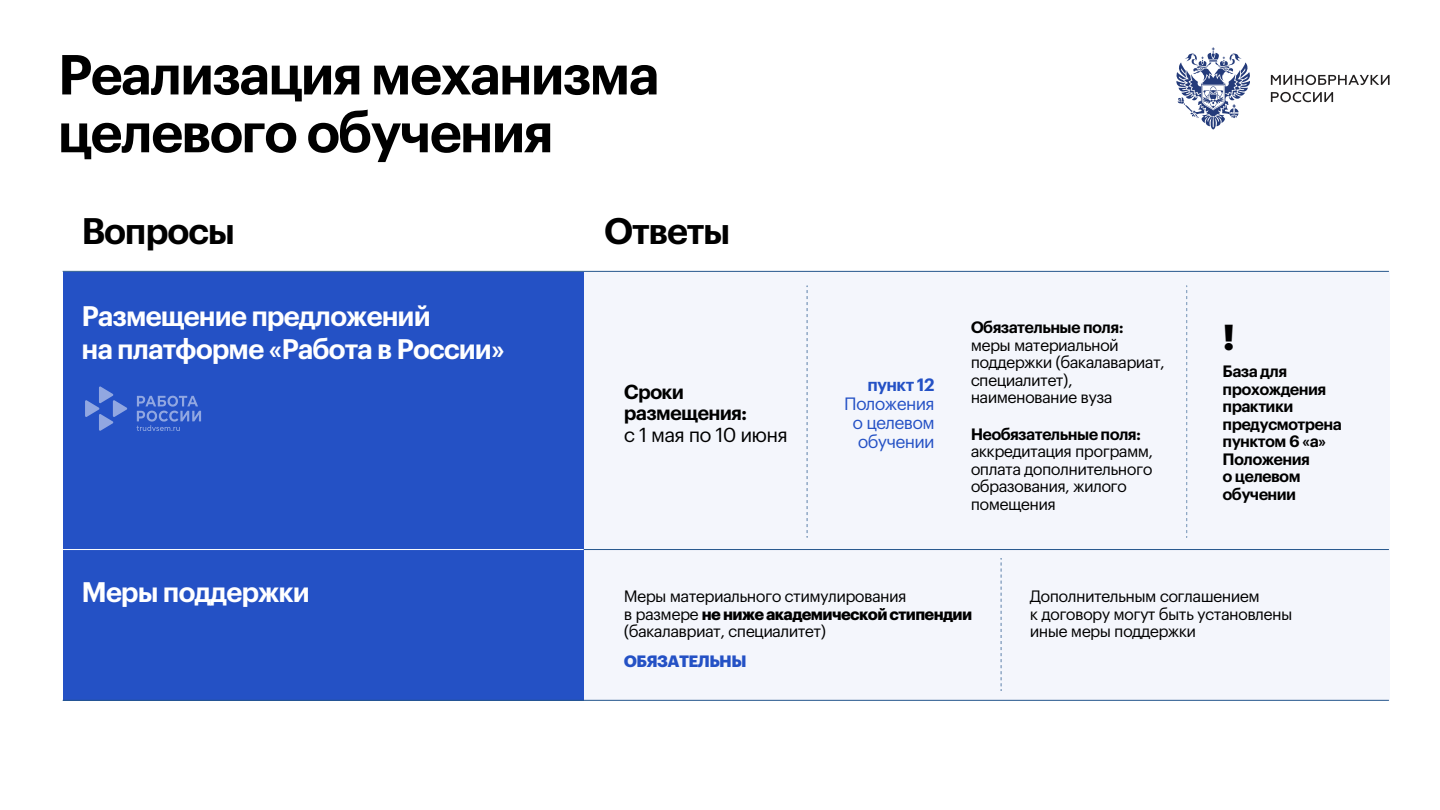
<style>
.page{position:relative;width:1440px;height:810px;background:#fff}
.page>*{position:absolute;margin:0;border:0;box-sizing:border-box;transform-origin:0 0}
.t1{font:600 55.12px/57.8px "Graphik LCG";letter-spacing:-.035em;color:#000}
.t2{font:600 36.15px "Graphik LCG";letter-spacing:-.035em;color:#000}
.t3{font:900 35.33px "Graphik LCG";color:#000}
.t4{font:600 27.67px/33.1px "Graphik LCG";letter-spacing:-.035em;color:#fff}
.t5{font:600 19.88px/21.6px "Graphik LCG";letter-spacing:-.035em;color:#000}
.t6{font:19.88px "Graphik LCG";letter-spacing:-.035em;color:#000}
.t7{font:17.48px/19px "Graphik LCG";letter-spacing:-.035em;color:#2451c5;text-align:right}
.t8{font:600 17.48px "Graphik LCG";letter-spacing:-.035em;color:#2451c5}
.t9{font:16.12px/17.5px "Graphik LCG";letter-spacing:-.035em;color:#000}
.t10{font:600 16.12px/17.5px "Graphik LCG";letter-spacing:-.035em;color:#000}
.t11{font:700 16.12px "Graphik LCG";letter-spacing:-.035em;color:#2451c5}
.s1{font-weight:700}
</style>
<div class="page">
<div style="left:584px;top:271px;width:806px;height:429px;background:#f4f6fc"></div>
<div style="left:63px;top:272px;width:521px;height:428px;background:#2451c5"></div>
<svg style="left:1271px;top:75px;width:119px;height:10px"></svg>
<svg style="left:1271px;top:92px;width:62px;height:10px"></svg>
<svg style="left:1176px;top:47px;width:74px;height:82px"></svg>
<hr style="left:584px;top:549px;width:805px;height:1px;background:#25568c">
<hr style="left:63px;top:549px;width:521px;height:1px;background:#fff">
<hr style="left:63px;top:271px;width:1326px;height:1px;background:#25568c">
<hr style="left:63px;top:700px;width:1326px;height:1px;background:#25568c">
<svg style="left:85px;top:386px;width:42px;height:45px"></svg>
<svg style="left:137px;top:396px;width:64px;height:35px"></svg>
<svg style="left:807px;top:286px;width:1px;height:252px"></svg>
<svg style="left:1001px;top:558px;width:1px;height:133px"></svg>
<svg style="left:1186px;top:286px;width:1px;height:252px"></svg>
<h1 class="t1" style="left:58px;top:41px;width:603px">Реализация механизма целевого обучения</h1>
<h2 class="t2" style="left:81px;top:203px;width:155px">Вопросы</h2>
<h3 class="t4" style="left:81px;top:297px;width:425px">Размещение предложений<br>на платформе «Работа в России»</h3>
<h3 class="t4" style="left:81px;top:573px;width:230px">Меры поддержки</h3>
<h2 class="t2" style="left:604px;top:203px;width:128px">Ответы</h2>
<p class="t5" style="left:624px;top:379px;width:125px">Сроки размещения:</p>
<p class="t6" style="left:624px;top:420px;width:165px">с 1 мая по 10 июня</p>
<p class="t8" style="left:867px;top:371px;width:69px">пункт 12</p>
<p class="t7" style="left:844px;top:393px;width:92px">Положения о целевом обучении</p>
<p class="t10" style="left:971px;top:317px;width:155px">Обязательные поля:</p>
<p class="t9" style="left:971px;top:335px;width:196px">меры материальной поддержки (бакалавариат, специалитет), наименование вуза</p>
<p class="t10" style="left:971px;top:424px;width:172px">Необязательные поля:</p>
<p class="t9" style="left:971px;top:441px;width:184px">аккредитация программ, оплата дополнительного образования, жилого помещения</p>
<h3 class="t3" style="left:1223px;top:309px;width:14px">!</h3>
<p class="t10" style="left:1223px;top:361px;width:121px">База для прохождения практики предусмотрена пунктом 6 «а»<br>Положения<br>о целевом обучении</p>
<p class="t9" style="left:624px;top:586px;width:350px">Меры материального стимулирования<br>в размере <span class="s1">не ниже академической стипендии </span>(бакалавриат, специалитет)</p>
<p class="t9" style="left:1030px;top:586px;width:264px">Дополнительным соглашением<br>к договору могут быть установлены иные меры поддержки</p>
<p class="t11" style="left:624px;top:649px;width:124px">ОБЯЗАТЕЛЬНЫ</p>
</div>
